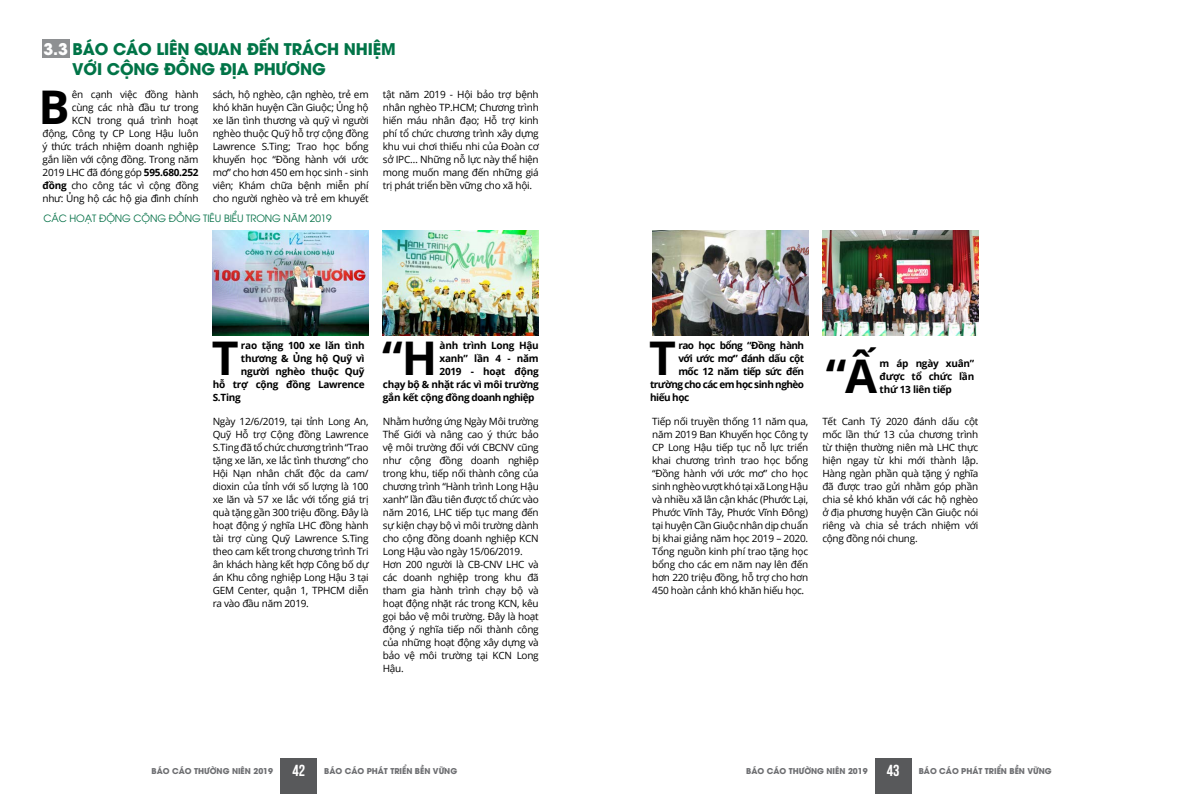
<style>
.page{position:relative;width:1191px;height:794px;background:#fff}
.page>*{position:absolute;margin:0;border:0;box-sizing:border-box;transform-origin:0 0}
.t1{font:700 46.4px "Open Sans";color:#000}
.t2{font:700 16px/20px "UTM Avo";letter-spacing:-.01em;color:#007447}
.t3{font:10px/13px "Open Sans";letter-spacing:-.025em;color:#000;text-align:justify}
.t4{font:700 10px/13px "Open Sans";letter-spacing:-.025em;color:#000;text-align:justify}
.t5{font:700 10px "Open Sans";letter-spacing:-.05em;color:#000}
.t6{font:10px "UTM Avo";letter-spacing:-.01em;color:#006f45}
.t7{font:700 8px "UTM Avo";color:#6d6e71}
.s1{color:#fff}
.s2{font-weight:700}
.s3{font-family:"UTM Bebas";font-weight:400;font-size:16px;color:#fff}
</style>
<div class="page">
<div style="left:874px;top:758px;width:37px;height:36px;background:#58595b"></div>
<div style="left:280px;top:758px;width:37px;height:36px;background:#58595b"></div>
<img style="left:213px;top:231px;width:156px;height:105px">
<img style="left:383px;top:231px;width:156px;height:105px">
<img style="left:652px;top:231px;width:156px;height:105px">
<img style="left:822px;top:231px;width:156px;height:105px">
<div style="left:43px;top:40px;width:27px;height:18px;background:#8e9092"></div>
<h2 class="t2" style="left:72px;top:37px;width:325px;text-indent:-29px"><span class="s1">3.3</span> BÁO CÁO LIÊN QUAN ĐẾN TRÁCH NHIỆM<br>VỚI CỘNG ĐỒNG ĐỊA PHƯƠNG</h2>
<p class="t3" style="left:213px;top:88px;width:157px">sách, hộ nghèo, cận nghèo, trẻ em khó khăn huyện Cần Giuộc; Ủng hộ xe lăn tình thương và quỹ vì người nghèo thuộc Quỹ hỗ trợ cộng đồng Lawrence S.Ting; Trao học bổng khuyến học “Đồng hành với ước mơ” cho hơn 450 em học sinh - sinh viên; Khám chữa bệnh miễn phí cho người nghèo và trẻ em khuyết</p>
<p class="t3" style="left:383px;top:88px;width:157px">tật năm 2019 - Hội bảo trợ bệnh nhân nghèo TP.HCM; Chương trình hiến máu nhân đạo; Hỗ trợ kinh phí tổ chức chương trình xây dựng khu vui chơi thiếu nhi của Đoàn cơ sở IPC… Những nỗ lực này thể hiện mong muốn mang đến những giá trị phát triển bền vững cho xã hội.</p>
<p class="t3" style="left:43px;top:88px;width:157px;text-align:right">ên cạnh việc đồng hành<br>cùng các nhà đầu tư trong<br>KCN trong quá trình hoạt<br>động, Công ty CP Long Hậu luôn ý thức trách nhiệm doanh nghiệp gắn liền với cộng đồng. Trong năm<br>2019 LHC đã đóng góp <span class="s2">595.680.252 đồng</span> cho công tác vì cộng đồng như: Ủng hộ các hộ gia đình chính</p>
<p class="t6" style="left:44px;top:211px;width:290px">CÁC HOẠT ĐỘNG CỘNG ĐỒNG TIÊU BIỂU TRONG NĂM 2019</p>
<h1 class="t1" style="left:38px;top:74px;width:33px">B</h1>
<h1 class="t1" style="left:212px;top:325px;width:28px">T</h1>
<p class="t4" style="left:241px;top:339px;width:125px">rao tặng 100 xe lăn tình</p>
<p class="t4" style="left:241px;top:352px;width:125px">thương &amp; Ủng hộ Quỹ vì</p>
<p class="t4" style="left:241px;top:365px;width:125px">người nghèo thuộc Quỹ</p>
<p class="t4" style="left:213px;top:378px;width:153px">hỗ trợ cộng đồng Lawrence</p>
<p class="t4" style="left:213px;top:391px;width:30px">S.Ting</p>
<h1 class="t1" style="left:382px;top:325px;width:57px">“H</h1>
<p class="t4" style="left:439px;top:339px;width:101px">ành trình Long Hậu</p>
<p class="t4" style="left:439px;top:352px;width:101px">xanh” lần 4 - năm</p>
<p class="t4" style="left:439px;top:365px;width:101px">2019 - hoạt động</p>
<p class="t4" style="left:383px;top:378px;width:157px">chạy bộ &amp; nhặt rác vì môi trường</p>
<p class="t4" style="left:383px;top:391px;width:153px">gắn kết cộng đồng doanh nghiệp</p>
<p class="t3" style="left:213px;top:414px;width:157px">Ngày 12/6/2019, tại tỉnh Long An, Quỹ Hỗ trợ Cộng đồng Lawrence S.Ting đã tổ chức chương trình “Trao tặng xe lăn, xe lắc tình thương” cho Hội Nạn nhân chất độc da cam/ dioxin của tỉnh với số lượng là 100 xe lăn và 57 xe lắc với tổng giá trị quà tặng gần 300 triệu đồng. Đây là hoạt động ý nghĩa LHC đồng hành tài trợ cùng Quỹ Lawrence S.Ting theo cam kết trong chương trình Tri ân khách hàng kết hợp Công bố dự án Khu công nghiệp Long Hậu 3 tại GEM Center, quận 1, TPHCM diễn ra vào đầu năm 2019.</p>
<p class="t3" style="left:383px;top:414px;width:157px;text-align:left">Nhằm hưởng ứng Ngày Môi trường<br>Thế Giới và nâng cao ý thức bảo vệ môi trường đối với CBCNV cũng như cộng đồng doanh nghiệp trong khu, tiếp nối thành công của chương trình “Hành trình Long Hậu xanh” lần đầu tiên được tổ chức vào năm 2016, LHC tiếp tục mang đến sự kiện chạy bộ vì môi trường dành cho cộng đồng doanh nghiệp KCN<br>Long Hậu vào ngày 15/06/2019.<br>Hơn 200 người là CB-CNV LHC và các doanh nghiệp trong khu đã tham gia hành trình chạy bộ và hoạt động nhặt rác trong KCN, kêu gọi bảo vệ môi trường. Đây là hoạt động ý nghĩa tiếp nối thành công của những hoạt động xây dựng và bảo vệ môi trường tại KCN Long<br>Hậu.</p>
<h1 class="t1" style="left:649px;top:325px;width:28px">T</h1>
<p class="t5" style="left:678px;top:338px;width:127px">rao học bổng “Đồng hành</p>
<p class="t5" style="left:678px;top:351px;width:127px">với ước mơ” đánh dấu cột</p>
<p class="t5" style="left:678px;top:364px;width:127px">mốc 12 năm tiếp sức đến</p>
<p class="t5" style="left:650px;top:377px;width:156px">trường cho các em học sinh nghèo</p>
<p class="t4" style="left:650px;top:391px;width:41px">hiếu học</p>
<h1 class="t1" style="left:825px;top:344px;width:53px">“Ấ</h1>
<p class="t4" style="left:879px;top:357px;width:96px">m áp ngày xuân” được tổ chức lần thứ 13 liên tiếp</p>
<p class="t3" style="left:652px;top:414px;width:157px">Tiếp nối truyền thống 11 năm qua, năm 2019 Ban Khuyến học Công ty CP Long Hậu tiếp tục nỗ lực triển khai chương trình trao học bổng “Đồng hành với ước mơ” cho học sinh nghèo vượt khó tại xã Long Hậu và nhiều xã lân cận khác (Phước Lại, Phước Vĩnh Tây, Phước Vĩnh Đông) tại huyện Cần Giuộc nhân dịp chuẩn bị khai giảng năm học 2019 – 2020.<br>Tổng nguồn kinh phí trao tặng học bổng cho các em năm nay lên đến hơn 220 triệu đồng, hỗ trợ cho hơn 450 hoàn cảnh khó khăn hiếu học.</p>
<p class="t3" style="left:822px;top:414px;width:157px">Tết Canh Tý 2020 đánh dấu cột mốc lần thứ 13 của chương trình từ thiện thường niên mà LHC thực hiện ngay từ khi mới thành lập.<br>Hàng ngàn phần quà tặng ý nghĩa đã được trao gửi nhằm góp phần chia sẻ khó khăn với các hộ nghèo ở địa phương huyện Cần Giuộc nói riêng và chia sẻ trách nhiệm với cộng đồng nói chung.</p>
<p class="t7" style="left:152px;top:764px;width:307px">BÁO CÁO THƯỜNG NIÊN 2019 <span class="s3">42</span> BÁO CÁO PHÁT TRIỂN BỀN VỮNG</p>
<p class="t7" style="left:746px;top:764px;width:307px">BÁO CÁO THƯỜNG NIÊN 2019 <span class="s3">43</span> BÁO CÁO PHÁT TRIỂN BỀN VỮNG</p>
</div>
